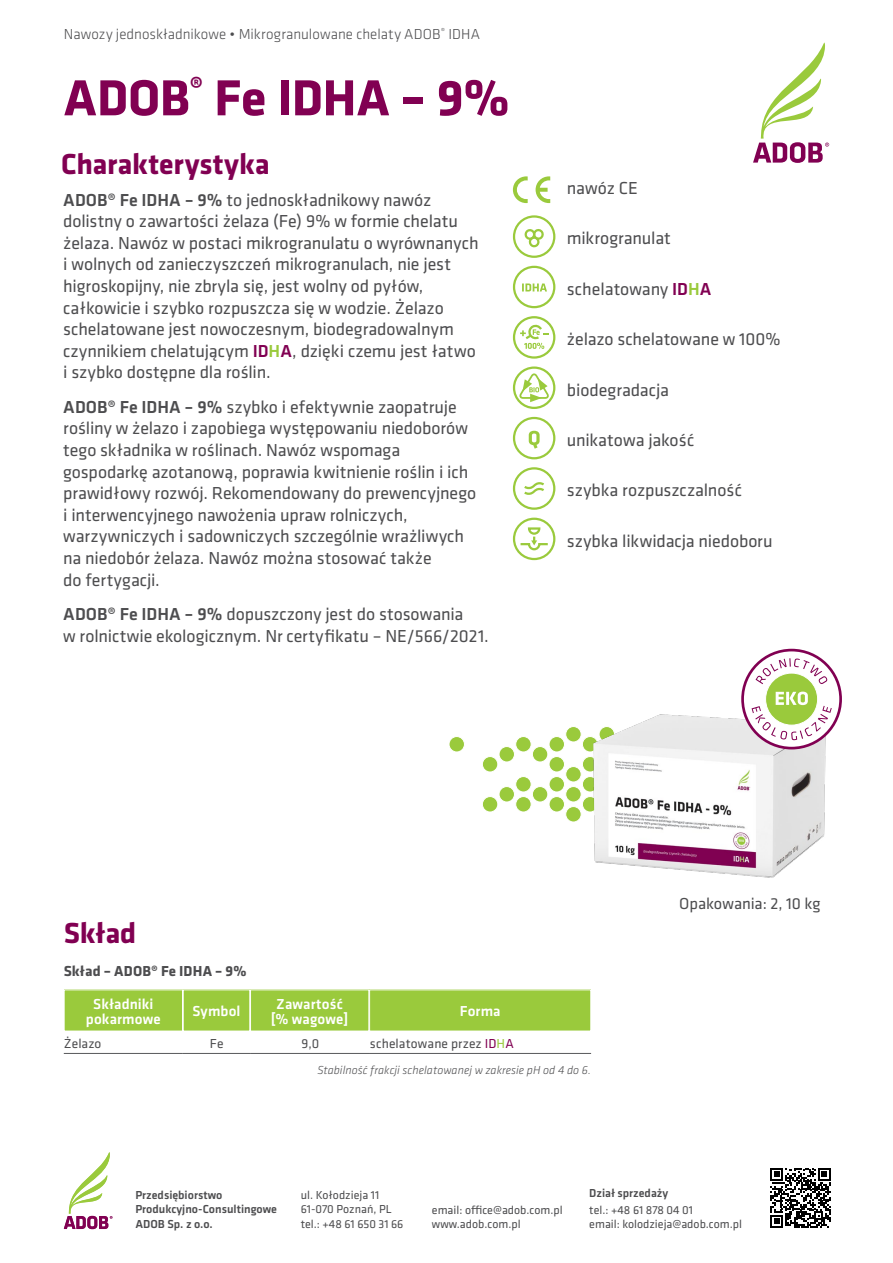
<style>
.page{position:relative;width:893px;height:1263px;background:#fff}
.page>*{position:absolute;margin:0;border:0;box-sizing:border-box;transform-origin:0 0}
.t1{font:700 52.5px "Klavika";letter-spacing:-.01em;color:#810052}
.t2{font:700 30px "Klavika";letter-spacing:-.005em;color:#810052}
.t3{font:18px/21.6px "Klavika";letter-spacing:-.005em;color:#4d4d4f}
.t4{font:16.5px "Klavika";letter-spacing:-.005em;color:#4d4d4f}
.t5{font:300 15px "Klavika";letter-spacing:.005em;color:#4d4d4f}
.t6{font:500 15px/15px "Klavika";letter-spacing:.01em;color:#fff;text-align:center}
.t7{font:700 15px "Klavika";letter-spacing:.005em;color:#4d4d4f}
.t8{font:13.5px "Klavika";letter-spacing:.01em;color:#4d4d4f}
.t9{font:12px/14.4px "Klavika";color:#4d4d4f}
.t10{font:500 12px/14.4px "Klavika";color:#4d4d4f}
.t11{font:italic 300 12px "Klavika";letter-spacing:.005em;color:#4d4d4f}
.s1{font-weight:500}
.s2{font-weight:500;color:#810052}
.s3{font-weight:500;color:#9aca3c}
.s4{color:#810052}
.s5{color:#9aca3c}
</style>
<div class="page">
<svg style="left:64px;top:1152px;width:49px;height:77px"></svg>
<svg style="left:753px;top:42px;width:76px;height:121px"></svg>
<svg style="left:566px;top:806px;width:15px;height:16px"></svg>
<div style="left:565px;top:806px;width:17px;height:16px;border:1px solid #fff;border-radius:50%"></div>
<div style="left:499px;top:786px;width:15px;height:16px;background:#9aca3c;border-radius:50%"></div>
<div style="left:499px;top:786px;width:16px;height:16px;border:1px solid #fff;border-radius:50%"></div>
<div style="left:532px;top:786px;width:16px;height:16px;background:#9aca3c;border-radius:50%"></div>
<div style="left:532px;top:786px;width:16px;height:16px;border:1px solid #fff;border-radius:50%"></div>
<svg style="left:566px;top:786px;width:15px;height:16px"></svg>
<div style="left:565px;top:786px;width:17px;height:16px;border:1px solid #fff;border-radius:50%"></div>
<svg style="left:566px;top:766px;width:15px;height:16px"></svg>
<div style="left:565px;top:766px;width:17px;height:16px;border:1px solid #fff;border-radius:50%"></div>
<div style="left:499px;top:746px;width:15px;height:16px;background:#9aca3c;border-radius:50%"></div>
<div style="left:499px;top:746px;width:16px;height:16px;border:1px solid #fff;border-radius:50%"></div>
<div style="left:532px;top:746px;width:16px;height:16px;background:#9aca3c;border-radius:50%"></div>
<div style="left:532px;top:746px;width:16px;height:16px;border:1px solid #fff;border-radius:50%"></div>
<svg style="left:566px;top:726px;width:15px;height:16px"></svg>
<div style="left:565px;top:726px;width:17px;height:16px;border:1px solid #fff;border-radius:50%"></div>
<div style="left:482px;top:796px;width:16px;height:16px;background:#9aca3c;border-radius:50%"></div>
<div style="left:482px;top:796px;width:16px;height:16px;border:1px solid #fff;border-radius:50%"></div>
<div style="left:516px;top:796px;width:15px;height:16px;background:#9aca3c;border-radius:50%"></div>
<div style="left:515px;top:796px;width:16px;height:16px;border:1px solid #fff;border-radius:50%"></div>
<div style="left:549px;top:796px;width:15px;height:16px;background:#9aca3c;border-radius:50%"></div>
<div style="left:549px;top:796px;width:16px;height:16px;border:1px solid #fff;border-radius:50%"></div>
<div style="left:516px;top:776px;width:15px;height:16px;background:#9aca3c;border-radius:50%"></div>
<div style="left:515px;top:776px;width:16px;height:16px;border:1px solid #fff;border-radius:50%"></div>
<div style="left:549px;top:776px;width:15px;height:16px;background:#9aca3c;border-radius:50%"></div>
<div style="left:549px;top:776px;width:16px;height:16px;border:1px solid #fff;border-radius:50%"></div>
<div style="left:482px;top:756px;width:16px;height:16px;background:#9aca3c;border-radius:50%"></div>
<div style="left:482px;top:756px;width:16px;height:16px;border:1px solid #fff;border-radius:50%"></div>
<div style="left:549px;top:756px;width:15px;height:16px;background:#9aca3c;border-radius:50%"></div>
<div style="left:549px;top:756px;width:16px;height:16px;border:1px solid #fff;border-radius:50%"></div>
<div style="left:449px;top:736px;width:15px;height:16px;background:#9aca3c;border-radius:50%"></div>
<div style="left:449px;top:736px;width:16px;height:16px;border:1px solid #fff;border-radius:50%"></div>
<div style="left:516px;top:736px;width:15px;height:16px;background:#9aca3c;border-radius:50%"></div>
<div style="left:515px;top:736px;width:16px;height:16px;border:1px solid #fff;border-radius:50%"></div>
<div style="left:549px;top:736px;width:15px;height:16px;background:#9aca3c;border-radius:50%"></div>
<div style="left:549px;top:736px;width:16px;height:16px;border:1px solid #fff;border-radius:50%"></div>
<svg style="left:536px;top:176px;width:14px;height:27px"></svg>
<svg style="left:513px;top:176px;width:15px;height:27px"></svg>
<div style="left:513px;top:215px;width:42px;height:43px;border:2px solid #9aca3c;border-radius:50%"></div>
<svg style="left:524px;top:229px;width:20px;height:19px"></svg>
<div style="left:513px;top:266px;width:42px;height:42px;border:2px solid #9aca3c;border-radius:50%"></div>
<svg style="left:522px;top:283px;width:25px;height:8px"></svg>
<div style="left:513px;top:316px;width:42px;height:43px;border:2px solid #9aca3c;border-radius:50%"></div>
<svg style="left:520px;top:325px;width:28px;height:24px"></svg>
<div style="left:513px;top:366px;width:42px;height:43px;border:2px solid #9aca3c;border-radius:50%"></div>
<svg style="left:517px;top:371px;width:32px;height:31px"></svg>
<div style="left:513px;top:417px;width:42px;height:42px;border:2px solid #9aca3c;border-radius:50%"></div>
<svg style="left:529px;top:431px;width:11px;height:18px"></svg>
<div style="left:513px;top:467px;width:42px;height:43px;border:2px solid #9aca3c;border-radius:50%"></div>
<svg style="left:524px;top:482px;width:20px;height:13px"></svg>
<div style="left:513px;top:518px;width:42px;height:42px;border:2px solid #9aca3c;border-radius:50%"></div>
<svg style="left:518px;top:526px;width:32px;height:25px"></svg>
<div style="left:64px;top:990px;width:118px;height:41px;background:#9aca3c"></div>
<div style="left:183px;top:990px;width:67px;height:41px;background:#9aca3c"></div>
<div style="left:183px;top:989px;width:67px;height:42px;border:1px solid #fff"></div>
<div style="left:251px;top:990px;width:118px;height:41px;background:#9aca3c"></div>
<div style="left:370px;top:990px;width:221px;height:41px;background:#9aca3c"></div>
<hr style="left:64px;top:1053px;width:119px;height:1px;background:#58595b">
<hr style="left:183px;top:1053px;width:68px;height:1px;background:#58595b">
<hr style="left:251px;top:1053px;width:119px;height:1px;background:#58595b">
<hr style="left:370px;top:1053px;width:221px;height:1px;background:#58595b">
<img style="left:571px;top:717px;width:267px;height:105px">
<svg style="left:770px;top:1168px;width:60px;height:60px"></svg>
<svg style="left:743px;top:650px;width:98px;height:98px"></svg>
<div style="left:741px;top:649px;width:101px;height:100px;border:3px solid #810052;border-radius:50%"></div>
<svg style="left:594px;top:658px;width:238px;height:220px"></svg>
<p class="t5" style="left:64px;top:26px;width:418px">Nawozy jednoskładnikowe • Mikrogranulowane chelaty ADOB<sup>®</sup> IDHA</p>
<h1 class="t1" style="left:64px;top:69px;width:447px">ADOB<sup>®</sup> Fe IDHA – 9%</h1>
<h2 class="t2" style="left:61px;top:147px;width:210px">Charakterystyka</h2>
<p class="t3" style="left:63px;top:189px;width:417px"><span class="s1">ADOB® Fe IDHA – 9%</span> to jednoskładnikowy nawóz dolistny o zawartości żelaza (Fe) 9% w formie chelatu żelaza. Nawóz w postaci mikrogranulatu o wyrównanych i wolnych od zanieczyszczeń mikrogranulach, nie jest higroskopijny, nie zbryla się, jest wolny od pyłów, całkowicie i szybko rozpuszcza się w wodzie. Żelazo schelatowane jest nowoczesnym, biodegradowalnym czynnikiem chelatującym <span class="s2">ID</span><span class="s3">H</span><span class="s2">A</span>, dzięki czemu jest łatwo i szybko dostępne dla roślin.</p>
<p class="t3" style="left:63px;top:396px;width:414px"><span class="s1">ADOB® Fe IDHA – 9%</span> szybko i efektywnie zaopatruje rośliny w żelazo i zapobiega występowaniu niedoborów tego składnika w roślinach. Nawóz wspomaga gospodarkę azotanową, poprawia kwitnienie roślin i ich prawidłowy rozwój. Rekomendowany do prewencyjnego i interwencyjnego nawożenia upraw rolniczych, warzywniczych i sadowniczych szczególnie wrażliwych na niedobór żelaza. Nawóz można stosować także<br>do fertygacji.</p>
<p class="t3" style="left:63px;top:603px;width:427px"><span class="s1">ADOB® Fe IDHA – 9%</span> dopuszczony jest do stosowania<br>w rolnictwie ekologicznym. Nr certyfikatu – NE/566/2021.</p>
<p class="t3" style="left:567px;top:178px;width:72px">nawóz CE</p>
<p class="t3" style="left:567px;top:228px;width:106px">mikrogranulat</p>
<p class="t3" style="left:567px;top:278px;width:146px">schelatowany <span class="s2">ID</span><span class="s3">H</span><span class="s2">A</span></p>
<p class="t3" style="left:567px;top:329px;width:215px">żelazo schelatowane w 100%</p>
<p class="t3" style="left:567px;top:379px;width:104px">biodegradacja</p>
<p class="t3" style="left:567px;top:429px;width:129px">unikatowa jakość</p>
<p class="t3" style="left:567px;top:480px;width:177px">szybka rozpuszczalność</p>
<p class="t3" style="left:567px;top:530px;width:207px">szybka likwidacja niedoboru</p>
<p class="t4" style="left:679px;top:894px;width:143px">Opakowania: 2, 10 kg</p>
<h2 class="t2" style="left:64px;top:917px;width:74px">Skład</h2>
<p class="t7" style="left:64px;top:963px;width:184px">Skład – ADOB® Fe IDHA – 9%</p>
<p class="t6" style="left:86px;top:996px;width:76px">Składniki pokarmowe</p>
<p class="t6" style="left:193px;top:1004px;width:49px">Symbol</p>
<p class="t6" style="left:271px;top:996px;width:79px">Zawartość [% wagowe]</p>
<p class="t6" style="left:460px;top:1004px;width:42px">Forma</p>
<p class="t8" style="left:64px;top:1036px;width:39px">Żelazo</p>
<p class="t8" style="left:210px;top:1036px;width:15px">Fe</p>
<p class="t8" style="left:301px;top:1036px;width:19px">9,0</p>
<p class="t8" style="left:370px;top:1036px;width:146px">schelatowane przez <span class="s4">ID</span><span class="s5">H</span><span class="s4">A</span></p>
<p class="t11" style="left:317px;top:1064px;width:275px">Stabilność frakcji schelatowanej w zakresie pH od 4 do 6.</p>
<p class="t10" style="left:135px;top:1188px;width:143px">Przedsiębiorstwo<br>Produkcyjno-Consultingowe<br>ADOB Sp. z o.o.</p>
<p class="t9" style="left:301px;top:1188px;width:104px">ul. Kołodzieja 11<br>61-070 Poznań, PL tel.: +48 61 650 31 66</p>
<p class="t10" style="left:589px;top:1185px;width:80px">Dział sprzedaży</p>
<p class="t9" style="left:432px;top:1203px;width:132px">email: office@adob.com.pl www.adob.com.pl</p>
<p class="t9" style="left:589px;top:1203px;width:154px">tel.: +48 61 878 04 01<br>email: kolodzieja@adob.com.pl</p>
</div>
